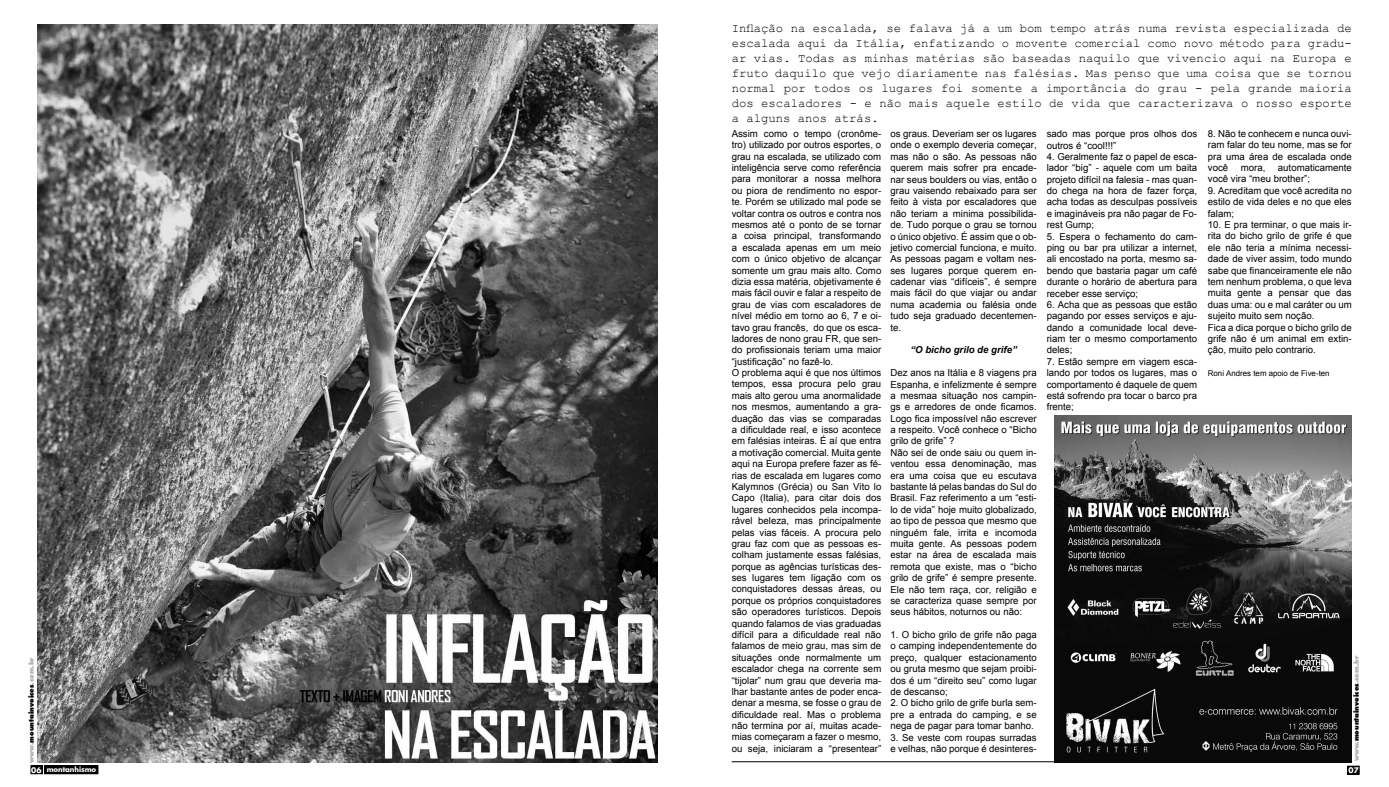
<style>
.page{position:relative;width:1389px;height:787px;background:#fff}
.page>*{position:absolute;margin:0;border:0;box-sizing:border-box;transform-origin:0 0}
.t1{font:12.25px/14.9px "Courier New";color:#000;text-align:justify}
.t2{font:9.62px/11.4px "Arial";color:#000;text-align:justify}
.t3{font:italic 700 9.62px "Arial";color:#000}
.t4{font:7.88px "Arial";color:#000}
.t5{font:700 7.52px "Futura";color:#fff}
.t6{font:900 7px "Futura BT";color:#000}
.t7{font:700 7px "Futura";letter-spacing:-.005em;color:#fff}
.s1{color:#b1b3b4}
</style>
<div class="page">
<div style="left:31px;top:765px;width:12px;height:8px;background:#000"></div>
<div style="left:45px;top:765px;width:53px;height:8px;background:#000"></div>
<div style="left:1348px;top:765px;width:11px;height:9px;background:#000"></div>
<div style="left:1347px;top:765px;width:13px;height:9px;border:1px solid #000"></div>
<img style="left:1054px;top:415px;width:298px;height:347px">
<img style="left:37px;top:25px;width:620px;height:737px">
<hr style="left:732px;top:761px;width:322px;height:1px;background:#000">
<p class="t6" style="left:27px;top:762px;width:107px;rotate:-90deg"><span class="s1">www.</span>mountainvoices<span class="s1">.com.br</span></p>
<p class="t7" style="left:47px;top:764px;width:51px">montanhismo</p>
<p class="t5" style="left:31px;top:764px;width:12px">06</p>
<p class="t1" style="left:732px;top:21px;width:622px">Inflação na escalada, se falava já a um bom tempo atrás numa revista especializada de escalada aqui da Itália, enfatizando o movente comercial como novo método para gradu&shy;ar vias. Todas as minhas matérias são baseadas naquilo que vivencio aqui na Europa e fruto daquilo que vejo diariamente nas falésias. Mas penso que uma coisa que se tornou normal por todos os lugares foi somente a importância do grau - pela grande maioria dos escaladores - e não mais aquele estilo de vida que caracterizava o nosso esporte a alguns anos atrás.</p>
<p class="t2" style="left:1208px;top:128px;width:145px">8. Não te conhecem e nunca ouvi&shy;ram falar do teu nome, mas se for pra uma área de escalada onde você</p>
<p class="t2" style="left:732px;top:128px;width:151px;text-align:left">Assim como o tempo (cronôme&shy;tro) utilizado por outros esportes, o grau na escalada, se utilizado com inteligência serve como referência para monitorar a nossa melhora ou piora de rendimento no espor&shy;te. Porém se utilizado mal pode se voltar contra os outros e contra nos mesmos até o ponto de se tornar a coisa principal, transformando a escalada apenas em um meio com o único objetivo de alcançar somente um grau mais alto. Como dizia essa matéria, objetivamente é mais fácil ouvir e falar a respeito de grau de vias com escaladores de nível médio em torno ao 6, 7 e oi&shy;tavo grau francês, do que os esca&shy;ladores de nono grau FR, que sen&shy;do profissionais teriam uma maior “justificação” no fazê-lo.<br>O problema aqui é que nos últimos tempos, essa procura pelo grau mais alto gerou uma anormalidade nos mesmos, aumentando a gra&shy;duação das vias se comparadas a dificuldade real, e isso acontece em falésias inteiras. É aí que entra a motivação comercial. Muita gente aqui na Europa prefere fazer as fé&shy;rias de escalada em lugares como<br>Kalymnos (Grécia) ou San Vito lo<br>Capo (Italia), para citar dois dos lugares conhecidos pela incompa&shy;rável beleza, mas principalmente pelas vias fáceis. A procura pelo grau faz com que as pessoas es&shy;colham justamente essas falésias, porque as agências turísticas des&shy;ses lugares tem ligação com os conquistadores dessas áreas, ou porque os próprios conquistadores são operadores turísticos. Depois quando falamos de vias graduadas difícil para a dificuldade real não falamos de meio grau, mas sim de situações onde normalmente um escalador chega na corrente sem “tijolar” num grau que deveria ma&shy;lhar bastante antes de poder enca&shy;denar a mesma, se fosse o grau de dificuldade real. Mas o problema não termina por aí, muitas acade&shy;mias começaram a fazer o mesmo, ou seja, iniciaram a “presentear”</p>
<p class="t2" style="left:890px;top:128px;width:148px">os graus. Deveriam ser os lugares onde o exemplo deveria começar, mas não o são. As pessoas não querem mais sofrer pra encade&shy;nar seus boulders ou vias, então o grau vaisendo rebaixado para ser feito à vista por escaladores que não teriam a minima possibilida&shy;de. Tudo porque o grau se tornou o único objetivo. É assim que o ob&shy;jetivo comercial funciona, e muito.<br>As pessoas pagam e voltam nes&shy;ses lugares porque querem en&shy;cadenar vias “difíceis”, é sempre mais fácil do que viajar ou andar numa academia ou falésia onde tudo seja graduado decentemen&shy;te.</p>
<p class="t2" style="left:1047px;top:128px;width:152px">sado mas porque pros olhos dos outros é “cool!!!”</p>
<p class="t2" style="left:1047px;top:151px;width:152px">4. Geralmente faz o papel de esca&shy;lador “big” - aquele com um baita projeto difícil na falesia - mas quan&shy;do chega na hora de fazer força, acha todas as desculpas possíveis e imagináveis pra não pagar de Fo&shy;rest Gump;</p>
<p class="t2" style="left:1047px;top:230px;width:152px">5. Espera o fechamento do cam&shy;ping ou bar pra utilizar a internet, ali encostado na porta, mesmo sa&shy;bendo que bastaria pagar um café durante o horário de abertura para receber esse serviço;</p>
<p class="t2" style="left:1047px;top:299px;width:152px">6. Acha que as pessoas que estão pagando por esses serviços e aju&shy;dando a comunidade local deve&shy;riam ter o mesmo comportamento deles;</p>
<p class="t2" style="left:1047px;top:356px;width:152px">7. Estão sempre em viagem esca&shy;lando por todos os lugares, mas o comportamento é daquele de quem está sofrendo pra tocar o barco pra frente;</p>
<p class="t2" style="left:1208px;top:162px;width:145px;text-indent:70px">automaticamente você vira “meu brother”;</p>
<p class="t2" style="left:1208px;top:185px;width:145px">9. Acreditam que você acredita no estilo de vida deles e no que eles falam;</p>
<p class="t2" style="left:1208px;top:219px;width:145px;text-align:left">10. E pra terminar, o que mais ir&shy;rita do bicho grilo de grife é que ele não teria a mínima necessi&shy;dade de viver assim, todo mundo sabe que financeiramente ele não tem nenhum problema, o que leva muita gente a pensar que das duas uma: ou e mal caráter ou um sujeito muito sem noção.<br>Fica a dica porque o bicho grilo de grife não é um animal em extin&shy;ção, muito pelo contrario.</p>
<p class="t4" style="left:1208px;top:368px;width:123px">Roni Andres tem apoio de Five-ten</p>
<p class="t2" style="left:1241px;top:162px;width:26px">mora,</p>
<p class="t3" style="left:910px;top:343px;width:108px">“O bicho grilo de grife”</p>
<p class="t2" style="left:890px;top:367px;width:148px;text-align:left">Dez anos na Itália e 8 viagens pra<br>Espanha, e infelizmente é sempre a mesmaa situação nos campin&shy;gs e arredores de onde ficamos.<br>Logo fica impossível não escrever a respeito. Você conhece o “Bicho grilo de grife” ?<br>Não sei de onde saiu ou quem in&shy;ventou essa denominação, mas era uma coisa que eu escutava bastante lá pelas bandas do Sul do<br>Brasil. Faz referimento a um “esti&shy;lo de vida” hoje muito globalizado, ao tipo de pessoa que mesmo que ninguém fale, irrita e incomoda muita gente. As pessoas podem estar na área de escalada mais remota que existe, mas o “bicho grilo de grife” é sempre presente.<br>Ele não tem raça, cor, religião e se caracteriza quase sempre por seus hábitos, noturnos ou não:</p>
<p class="t2" style="left:890px;top:629px;width:148px">1. O bicho grilo de grife não paga o camping independentemente do preço, qualquer estacionamento ou gruta mesmo que sejam proibi&shy;dos é um “direito seu” como lugar de descanso;</p>
<p class="t2" style="left:890px;top:697px;width:148px">2. O bicho grilo de grife burla sem&shy;pre a entrada do camping, e se nega de pagar para tomar banho.</p>
<p class="t2" style="left:890px;top:731px;width:148px">3. Se veste com roupas surradas e velhas, não porque é desinteres-</p>
<p class="t6" style="left:1352px;top:761px;width:107px;rotate:-90deg"><span class="s1">www.</span>mountainvoices<span class="s1">.com.br</span></p>
<p class="t5" style="left:1349px;top:764px;width:12px">07</p>
</div>
